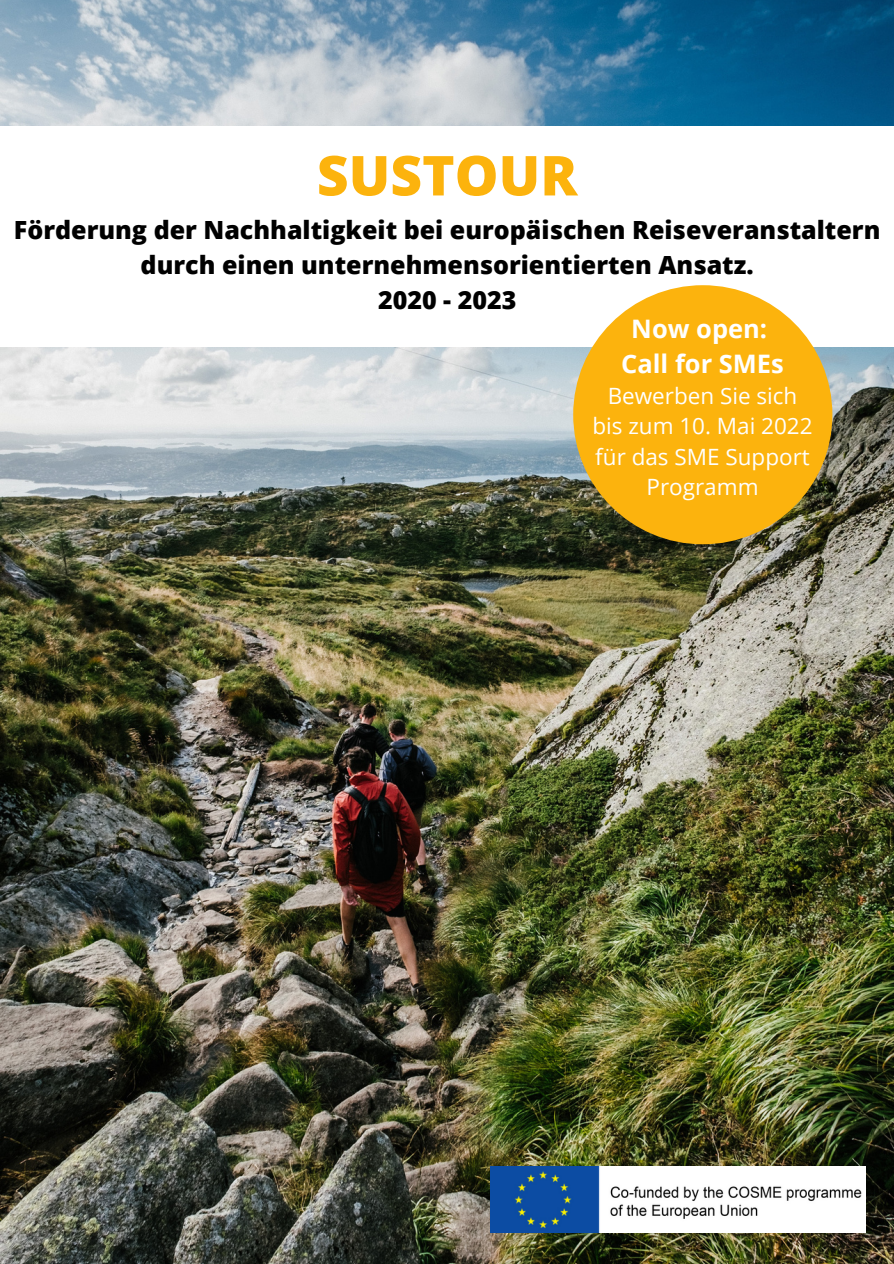
<style>
.page{position:relative;width:894px;height:1264px;background:#fff}
.page>*{position:absolute;margin:0;border:0;box-sizing:border-box;transform-origin:0 0}
.t1{font:800 55.05px "Open Sans";color:#fcb30d}
.t2{font:700 25.5px "Open Sans";color:#fff}
.t3{font:800 25.05px/35px "Open Sans";color:#000;text-align:center}
.t4{font:22.5px/30.5px "Open Sans";color:#fff;text-align:center}
</style>
<div class="page">
<img style="left:0;top:0;width:893px;height:1263px">
<div style="left:0;top:126px;width:893px;height:221px;background:#fff"></div>
<img style="left:491px;top:1166px;width:374px;height:66px">
<div style="left:573px;top:285px;width:259px;height:259px;background:#fcb30d;border-radius:50%"></div>
<p class="t1" style="left:317px;top:137px;width:262px">SUSTOUR</p>
<p class="t3" style="left:14px;top:212px;width:867px">Förderung der Nachhaltigkeit bei europäischen Reiseveranstaltern durch einen unternehmensorientierten Ansatz.</p>
<p class="t3" style="left:378px;top:282px;width:140px">2020 - 2023</p>
<p class="t2" style="left:631px;top:310px;width:137px">Now open:</p>
<p class="t2" style="left:621px;top:345px;width:164px">Call for SMEs</p>
<p class="t4" style="left:592px;top:380px;width:222px">Bewerben Sie sich bis zum 10. Mai 2022 für das SME Support<br>Programm</p>
</div>
